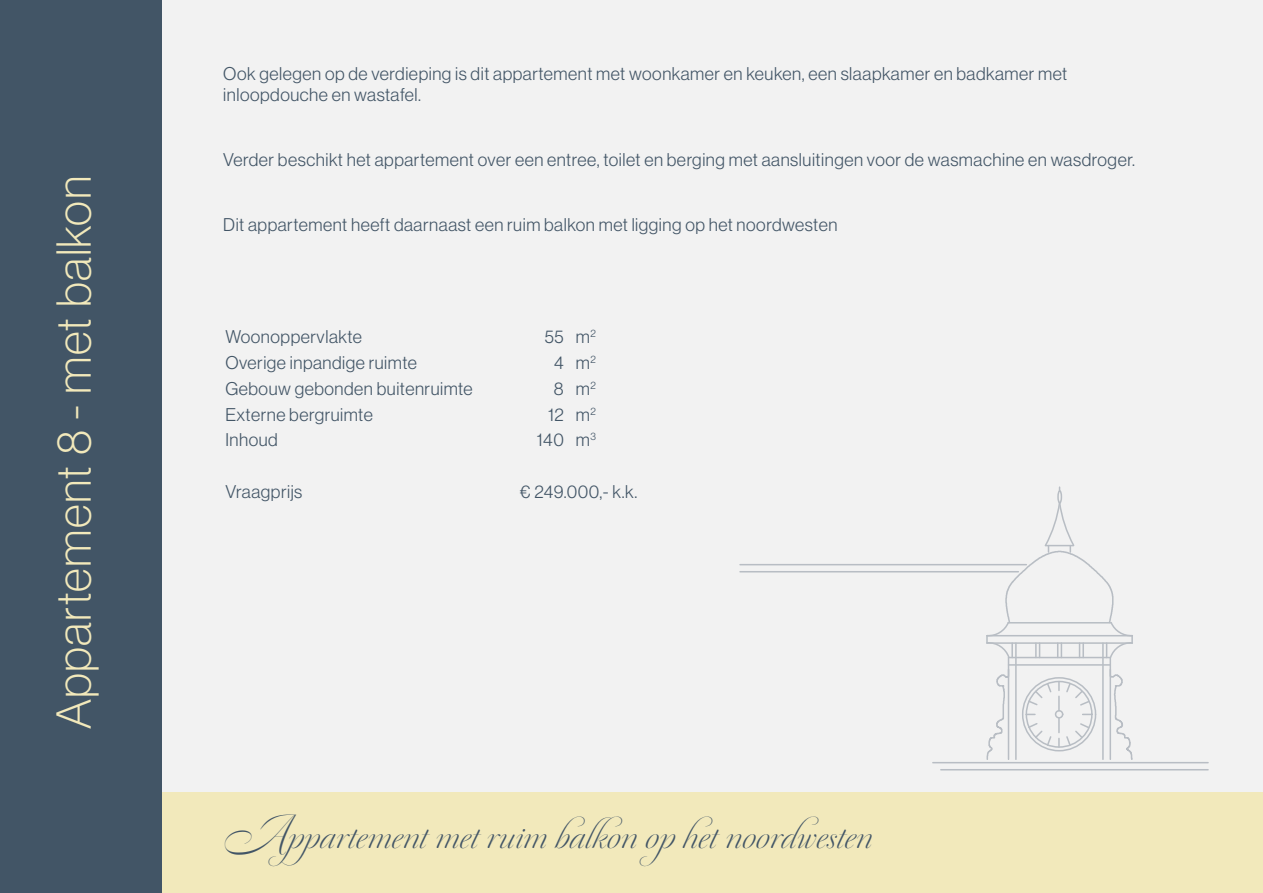
<style>
.page{position:relative;width:1263px;height:893px;background:#f2f2f2}
.page>*{position:absolute;margin:0;border:0;box-sizing:border-box;transform-origin:0 0}
.t1{font:48px "N Haas Grotesk DS Pro 35 X Lt";letter-spacing:.03em;color:#f2e9bb}
.t2{font:40.5px "Dulcinea";letter-spacing:-.005em;color:#425566}
.t3{font:18px/21.6px "N Haas Grotesk DS Pro 45 Lt";letter-spacing:.03em;color:#425566}
</style>
<div class="page">
<div style="left:162px;top:792px;width:1101px;height:101px;background:#f2e9bb"></div>
<div style="left:0;top:0;width:162px;height:893px;background:#425566"></div>
<hr style="left:941px;top:769px;width:267px;height:1px;background:#5e6c7c">
<hr style="left:740px;top:571px;width:278px;height:1px;background:#5e6c7c">
<hr style="left:1008px;top:664px;width:102px;height:2px;background:#5e6c7c">
<hr style="left:1008px;top:657px;width:1px;height:102px;background:#5e6c7c">
<hr style="left:1015px;top:657px;width:2px;height:102px;background:#5e6c7c">
<hr style="left:1109px;top:657px;width:2px;height:102px;background:#5e6c7c">
<div style="left:1022px;top:677px;width:74px;height:74px;border:2px solid #5e6c7c;border-radius:50%"></div>
<hr style="left:1102px;top:657px;width:2px;height:102px;background:#5e6c7c">
<svg style="left:986px;top:668px;width:24px;height:92px"></svg>
<svg style="left:1109px;top:668px;width:24px;height:92px"></svg>
<svg style="left:1026px;top:681px;width:65px;height:66px"></svg>
<div style="left:1057px;top:490px;width:5px;height:14px;border:2px solid #5e6c7c;border-radius:50%"></div>
<svg style="left:985px;top:501px;width:148px;height:158px"></svg>
<hr style="left:933px;top:762px;width:275px;height:1px;background:#5e6c7c">
<hr style="left:740px;top:564px;width:286px;height:1px;background:#5e6c7c">
<h1 class="t1" style="left:47px;top:729px;width:555px;rotate:-90deg">Appartement 8 - met balkon</h1>
<p class="t3" style="left:223px;top:63px;width:845px">Ook gelegen op de verdieping is dit appartement met woonkamer en keuken, een slaapkamer en badkamer met inloopdouche en wastafel.</p>
<p class="t3" style="left:223px;top:149px;width:913px">Verder beschikt het appartement over een entree, toilet en berging met aansluitingen voor de wasmachine en wasdroger.</p>
<p class="t3" style="left:223px;top:214px;width:616px">Dit appartement heeft daarnaast een ruim balkon met ligging op het noordwesten</p>
<p class="t3" style="left:225px;top:326px;width:138px">Woonoppervlakte</p>
<p class="t3" style="left:545px;top:326px;width:53px">55 m<sup>2</sup></p>
<p class="t3" style="left:225px;top:352px;width:193px">Overige inpandige ruimte</p>
<p class="t3" style="left:554px;top:352px;width:43px">4 m<sup>2</sup></p>
<p class="t3" style="left:225px;top:378px;width:249px">Gebouw gebonden buitenruimte</p>
<p class="t3" style="left:554px;top:378px;width:43px">8 m<sup>2</sup></p>
<p class="t3" style="left:225px;top:403px;width:149px">Externe bergruimte</p>
<p class="t3" style="left:548px;top:403px;width:49px">12 m<sup>2</sup></p>
<p class="t3" style="left:225px;top:429px;width:54px">Inhoud</p>
<p class="t3" style="left:537px;top:429px;width:61px">140 m<sup>3</sup></p>
<p class="t3" style="left:225px;top:481px;width:79px">Vraagprijs</p>
<p class="t3" style="left:520px;top:481px;width:119px">€ 249.000,- k.k.</p>
<h2 class="t2" style="left:223px;top:810px;width:651px">Appartement met ruim balkon op het noordwesten</h2>
</div>
